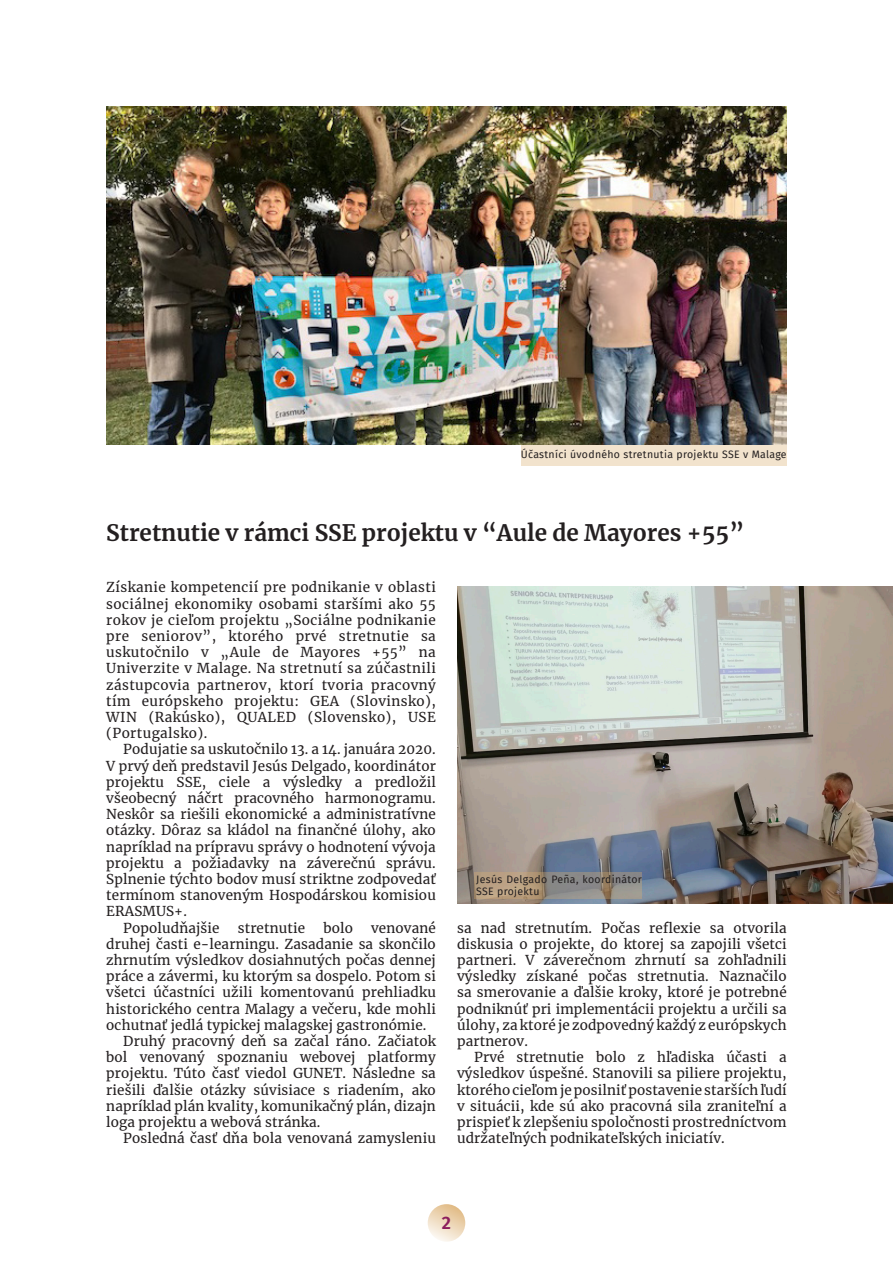
<style>
.page{position:relative;width:893px;height:1263px;background:#fff}
.page>*{position:absolute;margin:0;border:0;box-sizing:border-box;transform-origin:0 0}
.t1{font:700 22.5px "Merriweather";color:#231f20}
.t2{font:600 18px "Fira Sans";color:#8c1e5d}
.t3{font:13.5px/16.2px "Merriweather";letter-spacing:.01em;color:#231f20;text-align:justify}
.t4{font:10.5px/12.6px "Fira Sans";letter-spacing:.03em;color:#231f20}
</style>
<div class="page">
<img style="left:457px;top:586px;width:436px;height:317px">
<svg style="left:475px;top:872px;width:167px;height:27px;background:#9f9282"></svg>
<div style="left:521px;top:445px;width:266px;height:21px;background:#f2e3cd"></div>
<img style="left:106px;top:106px;width:681px;height:338px">
<svg style="left:428px;top:1204px;width:37px;height:38px"></svg>
<p class="t4" style="left:521px;top:448px;width:267px">Účastníci úvodného stretnutia projektu SSE v Malage</p>
<p class="t1" style="left:106px;top:517px;width:639px">Stretnutie v rámci SSE projektu v “Aule de Mayores +55”</p>
<p class="t3" style="left:106px;top:579px;width:331px">Získanie kompetencií pre podnikanie v oblasti sociálnej ekonomiky osobami staršími ako 55 rokov je cieľom projektu „Sociálne podnikanie pre seniorov”, ktorého prvé stretnutie sa uskutočnilo v „Aule de Mayores +55” na Univerzite v Malage. Na stretnutí sa zúčastnili zástupcovia partnerov, ktorí tvoria pracovný tím európskeho projektu: GEA (Slovinsko), WIN (Rakúsko), QUALED (Slovensko), USE (Portugalsko).</p>
<p class="t3" style="left:106px;top:741px;width:331px;text-indent:17px">Podujatie sa uskutočnilo 13. a 14. januára 2020.<br>V prvý deň predstavil Jesús Delgado, koordinátor projektu SSE, ciele a výsledky a predložil všeobecný náčrt pracovného harmonogramu.<br>Neskôr sa riešili ekonomické a administratívne otázky. Dôraz sa kládol na finančné úlohy, ako napríklad na prípravu správy o hodnotení vývoja projektu a požiadavky na záverečnú správu.<br>Splnenie týchto bodov musí striktne zodpovedať termínom stanoveným Hospodárskou komisiou ERASMUS+.</p>
<p class="t3" style="left:123px;top:919px;width:98px">Popoludňajšie</p>
<p class="t3" style="left:238px;top:919px;width:69px">stretnutie</p>
<p class="t3" style="left:323px;top:919px;width:31px">bolo</p>
<p class="t4" style="left:476px;top:872px;width:167px">Jesús Delgado Peña, koordinátor<br>SSE projektu</p>
<p class="t3" style="left:106px;top:919px;width:331px;text-indent:265px">venované druhej časti e-learningu. Zasadanie sa skončilo zhrnutím výsledkov dosiahnutých počas dennej práce a závermi, ku ktorým sa dospelo. Potom si všetci účastníci užili komentovanú prehliadku historického centra Malagy a večeru, kde mohli ochutnať jedlá typickej malagskej gastronómie.</p>
<p class="t3" style="left:106px;top:1033px;width:331px;text-indent:17px">Druhý pracovný deň sa začal ráno. Začiatok bol venovaný spoznaniu webovej platformy projektu. Túto časť viedol GUNET. Následne sa riešili ďalšie otázky súvisiace s riadením, ako napríklad plán kvality, komunikačný plán, dizajn loga projektu a webová stránka.</p>
<p class="t3" style="left:123px;top:1130px;width:314px">Posledná časť dňa bola venovaná zamysleniu</p>
<p class="t3" style="left:457px;top:919px;width:331px">sa nad stretnutím. Počas reflexie sa otvorila diskusia o projekte, do ktorej sa zapojili všetci partneri. V záverečnom zhrnutí sa zohľadnili výsledky získané počas stretnutia. Naznačilo sa smerovanie a ďalšie kroky, ktoré je potrebné podniknúť pri implementácii projektu a určili sa úlohy, za ktoré je zodpovedný každý z európskych partnerov.</p>
<p class="t3" style="left:457px;top:1049px;width:331px;text-indent:17px">Prvé stretnutie bolo z hľadiska účasti a výsledkov úspešné. Stanovili sa piliere projektu, ktorého cieľom je posilniť postavenie starších ľudí v situácii, kde sú ako pracovná sila zraniteľní a prispieť k zlepšeniu spoločnosti prostredníctvom udržateľných podnikateľských iniciatív.</p>
<p class="t2" style="left:442px;top:1208px;width:11px">2</p>
</div>
